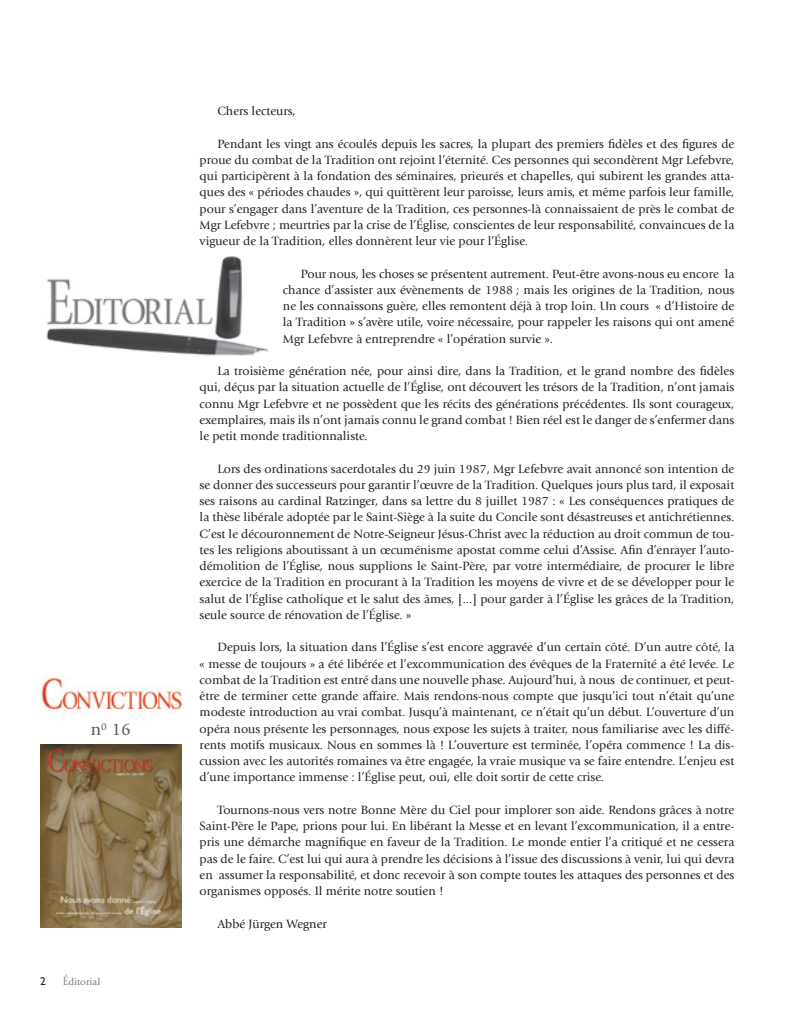
<style>
.page{position:relative;width:810px;height:1035px;background:#fff}
.page>*{position:absolute;margin:0;border:0;box-sizing:border-box;transform-origin:0 0}
.t1{font:17.5px "Giovanni Std";color:#57585a}
.t2{font:12.5px/16.2px "Giovanni Std";color:#231f20;text-align:justify}
.t3{font:11.25px "Gill Sans";color:#231f20}
.t4{font:10px "Giovanni Std";color:#76787b}
.s1{font-size:12.5px}
</style>
<div class="page">
<img style="left:46px;top:256px;width:222px;height:100px">
<img style="left:42px;top:678px;width:140px;height:32px">
<img style="left:40px;top:744px;width:142px;height:183px">
<h1 class="t1" style="left:91px;top:720px;width:42px">n<sup>0</sup> 16</h1>
<p class="t3" style="left:40px;top:975px;width:7px">2</p>
<p class="t4" style="left:63px;top:976px;width:39px"><span class="s1">É</span>ditorial</p>
<p class="t2" style="left:217px;top:103px;width:80px">Chers lecteurs,</p>
<p class="t2" style="left:200px;top:135px;width:536px;text-indent:18px">Pendant les vingt ans écoulés depuis les sacres, la plupart des premiers fidèles et des figures de proue du combat de la Tradition ont rejoint l’éternité. Ces personnes qui secondèrent Mgr Lefebvre, qui participèrent à la fondation des séminaires, prieurés et chapelles, qui subirent les grandes atta&shy;ques des « périodes chaudes », qui quittèrent leur paroisse, leurs amis, et même parfois leur famille, pour s’engager dans l’aventure de la Tradition, ces personnes-là connaissaient de près le combat de Mgr Lefebvre ; meurtries par la crise de l’Église, conscientes de leur responsabilité, convaincues de la vigueur de la Tradition, elles donnèrent leur vie pour l’Église.</p>
<p class="t2" style="left:283px;top:265px;width:453px;text-indent:18px">Pour nous, les choses se présentent autrement. Peut-être avons-nous eu encore la chance d’assister aux évènements de 1988 ; mais les origines de la Tradition, nous ne les connaissons guère, elles remontent déjà à trop loin. Un cours « d’Histoire de la Tradition » s’avère utile, voire nécessaire, pour rappeler les raisons qui ont amené Mgr Lefebvre à entreprendre « l’opération survie ».</p>
<p class="t2" style="left:200px;top:363px;width:536px;text-indent:18px">La troisième génération née, pour ainsi dire, dans la Tradition, et le grand nombre des fidèles qui, déçus par la situation actuelle de l’Église, ont découvert les trésors de la Tradition, n’ont jamais connu Mgr Lefebvre et ne possèdent que les récits des générations précédentes. Ils sont courageux, exemplaires, mais ils n’ont jamais connu le grand combat ! Bien réel est le danger de s’enfermer dans le petit monde traditionnaliste.</p>
<p class="t2" style="left:200px;top:460px;width:536px;text-indent:18px">Lors des ordinations sacerdotales du 29 juin 1987, Mgr Lefebvre avait annoncé son intention de se donner des successeurs pour garantir l’œuvre de la Tradition. Quelques jours plus tard, il exposait ses raisons au cardinal Ratzinger, dans sa lettre du 8 juillet 1987 : « Les conséquences pratiques de la thèse libérale adoptée par le Saint-Siège à la suite du Concile sont désastreuses et antichrétiennes.<br>C’est le découronnement de Notre-Seigneur Jésus-Christ avec la réduction au droit commun de tou&shy;tes les religions aboutissant à un œcuménisme apostat comme celui d’Assise. Afin d’enrayer l’auto&shy;démolition de l’Église, nous supplions le Saint-Père, par votre intermédiaire, de procurer le libre exercice de la Tradition en procurant à la Tradition les moyens de vivre et de se développer pour le salut de l’Église catholique et le salut des âmes, [...] pour garder à l’Église les grâces de la Tradition, seule source de rénovation de l’Église. »</p>
<p class="t2" style="left:200px;top:639px;width:536px;text-indent:18px">Depuis lors, la situation dans l’Église s’est encore aggravée d’un certain côté. D’un autre côté, la « messe de toujours » a été libérée et l’excommunication des évêques de la Fraternité a été levée. Le combat de la Tradition est entré dans une nouvelle phase. Aujourd’hui, à nous de continuer, et peut&shy;être de terminer cette grande affaire. Mais rendons-nous compte que jusqu’ici tout n’était qu’une modeste introduction au vrai combat. Jusqu’à maintenant, ce n’était qu’un début. L’ouverture d’un opéra nous présente les personnages, nous expose les sujets à traiter, nous familiarise avec les diffé&shy;rents motifs musicaux. Nous en sommes là ! L’ouverture est terminée, l’opéra commence ! La dis&shy;cussion avec les autorités romaines va être engagée, la vraie musique va se faire entendre. L’enjeu est d’une importance immense : l’Église peut, oui, elle doit sortir de cette crise.</p>
<p class="t2" style="left:200px;top:802px;width:536px;text-indent:18px">Tournons-nous vers notre Bonne Mère du Ciel pour implorer son aide. Rendons grâces à notre Saint-Père le Pape, prions pour lui. En libérant la Messe et en levant l’excommunication, il a entre&shy;pris une démarche magnifique en faveur de la Tradition. Le monde entier l’a critiqué et ne cessera pas de le faire. C’est lui qui aura à prendre les décisions à l’issue des discussions à venir, lui qui devra en assumer la responsabilité, et donc recevoir à son compte toutes les attaques des personnes et des organismes opposés. Il mérite notre soutien !</p>
<p class="t2" style="left:217px;top:915px;width:111px">Abbé Jürgen Wegner</p>
</div>
